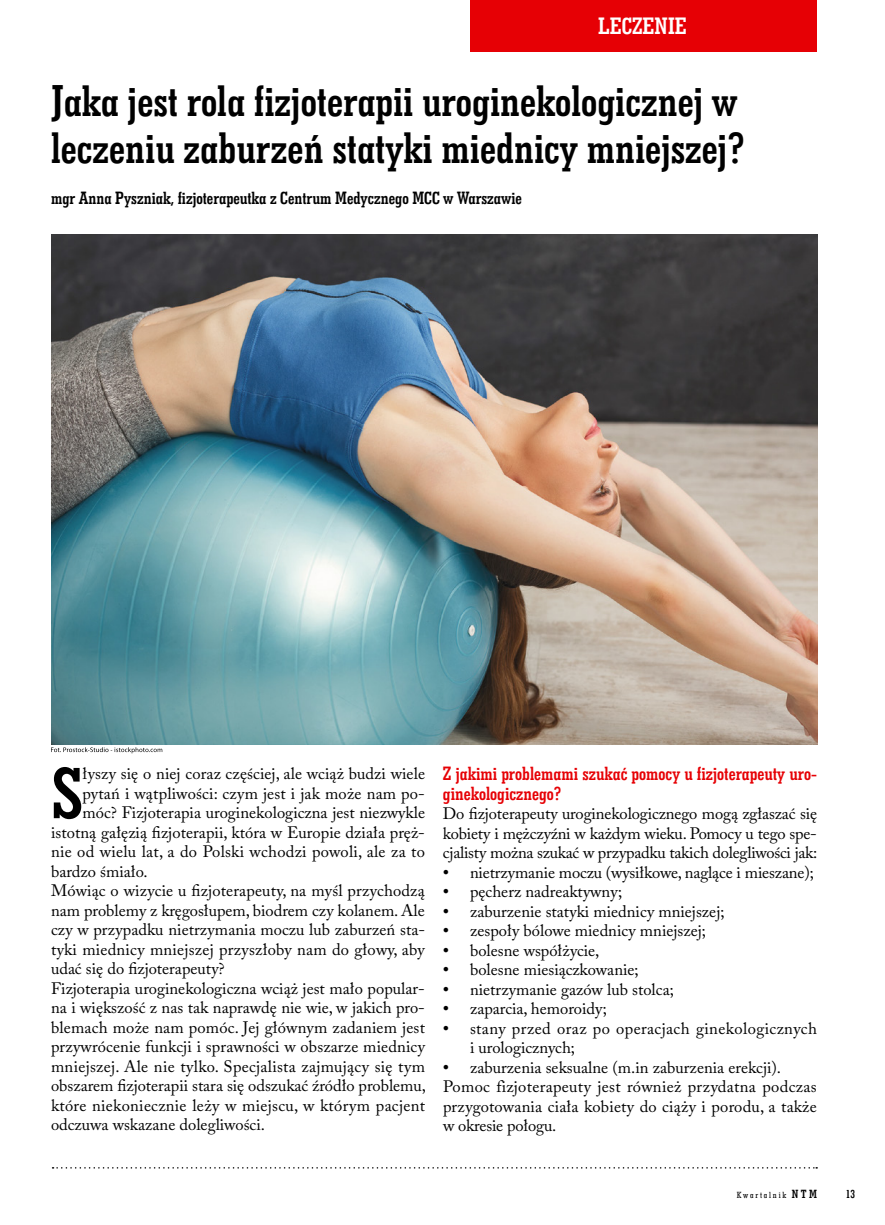
<style>
.page{position:relative;width:885px;height:1225px;background:#fff}
.page>*{position:absolute;margin:0;border:0;box-sizing:border-box;transform-origin:0 0}
.t1{font:73.8px "Geo Slab 703 Bd Cn EU Normal";color:#000}
.t2{font:45px/46.5px "Geo Slab 703 Bd Cn EU Normal";color:#000}
.t3{font:24px "Geo Slab 703 Bd Cn EU Normal";color:#fff}
.t4{font:19.5px/19.5px "Geo Slab 703 Bd Cn EU Normal";color:#e60005}
.t5{font:18px "Geo Slab 703 Bd Cn EU Normal";color:#000}
.t6{font:16.5px/19.5px "Adobe Caslon Pro";letter-spacing:.005em;color:#000;text-align:justify}
.t7{font:16.5px/19.5px "Adobe Caslon Pro";letter-spacing:.025em;color:#000}
.t8{font:12px "Geo Slab 703 Bd Cn EU Normal";color:#000}
.t9{font:9px "Geo Slab 703 Md Cn EU Normal";letter-spacing:.2em;color:#000}
.s1{font-family:"Times New Roman";font-size:18px}
.s2{font-family:"Geo Slab 703 Bd Cn EU Normal";font-size:12px}
</style>
<div class="page">
<svg style="left:53px;top:1167px;width:764px;height:1px"></svg>
<div style="left:470px;top:0;width:346px;height:51px;background:#e60005"></div>
<img style="left:51px;top:234px;width:766px;height:511px">
<svg style="left:51px;top:747px;width:111px;height:6px"></svg>
<h3 class="t3" style="left:598px;top:11px;width:90px">LECZENIE</h3>
<h2 class="t2" style="left:51px;top:77px;width:695px">Jaka jest rola fizjoterapii uroginekologicznej w leczeniu zaburzeń statyki miednicy mniejszej?</h2>
<p class="t5" style="left:51px;top:186px;width:472px">mgr Anna Pyszniak, fizjoterapeutka z Centrum Medycznego MCC w Warszawie</p>
<h1 class="t1" style="left:51px;top:747px;width:33px">S</h1>
<p class="t6" style="left:82px;top:763px;width:344px">łyszy się o niej coraz częściej, ale wciąż budzi wiele</p>
<p class="t6" style="left:82px;top:783px;width:344px">pytań i wątpliwości: czym jest i jak może nam po-</p>
<p class="t6" style="left:82px;top:802px;width:344px">móc? Fizjoterapia uroginekologiczna jest niezwykle</p>
<p class="t6" style="left:51px;top:822px;width:375px">istotną gałęzią fizjoterapii, która w Europie działa pręż-</p>
<p class="t6" style="left:51px;top:841px;width:375px">nie od wielu lat, a do Polski wchodzi powoli, ale za to</p>
<p class="t6" style="left:51px;top:861px;width:98px">bardzo śmiało.</p>
<p class="t6" style="left:51px;top:880px;width:375px">Mówiąc o wizycie u fizjoterapeuty, na myśl przychodzą</p>
<p class="t6" style="left:51px;top:900px;width:375px">nam problemy z kręgosłupem, biodrem czy kolanem. Ale</p>
<p class="t6" style="left:51px;top:919px;width:375px">czy w przypadku nietrzymania moczu lub zaburzeń sta-</p>
<p class="t6" style="left:51px;top:939px;width:375px">tyki miednicy mniejszej przyszłoby nam do głowy, aby</p>
<p class="t6" style="left:51px;top:958px;width:175px">udać się do fizjoterapeuty?</p>
<p class="t6" style="left:51px;top:978px;width:375px">Fizjoterapia uroginekologiczna wciąż jest mało popular-</p>
<p class="t6" style="left:51px;top:997px;width:375px">na i większość z nas tak naprawdę nie wie, w jakich pro-</p>
<p class="t6" style="left:51px;top:1017px;width:375px">blemach może nam pomóc. Jej głównym zadaniem jest</p>
<p class="t6" style="left:51px;top:1036px;width:375px">przywrócenie funkcji i sprawności w obszarze miednicy</p>
<p class="t6" style="left:51px;top:1056px;width:375px">mniejszej. Ale nie tylko. Specjalista zajmujący się tym</p>
<p class="t6" style="left:51px;top:1076px;width:376px">obszarem fizjoterapii stara się odszukać źródło problemu,</p>
<p class="t6" style="left:51px;top:1095px;width:375px">które niekoniecznie leży w miejscu, w którym pacjent</p>
<p class="t6" style="left:51px;top:1115px;width:215px">odczuwa wskazane dolegliwości.</p>
<p class="t4" style="left:443px;top:763px;width:375px">Z jakimi problemami szukać pomocy u fizjoterapeuty uro&shy;ginekologicznego?</p>
<p class="t6" style="left:443px;top:804px;width:376px">Do fizjoterapeuty uroginekologicznego mogą zgłaszać się kobiety i mężczyźni w każdym wieku. Pomocy u tego spe&shy;cjalisty można szukać w przypadku takich dolegliwości jak:</p>
<p class="t6" style="left:443px;top:862px;width:372px"><span class="s1">•</span> nietrzymanie moczu (wysiłkowe, naglące i mieszane);</p>
<p class="t6" style="left:443px;top:882px;width:181px"><span class="s1">•</span> pęcherz nadreaktywny;</p>
<p class="t6" style="left:443px;top:901px;width:283px"><span class="s1">•</span> zaburzenie statyki miednicy mniejszej;</p>
<p class="t6" style="left:443px;top:921px;width:264px"><span class="s1">•</span> zespoły bólowe miednicy mniejszej;</p>
<p class="t6" style="left:443px;top:940px;width:158px"><span class="s1">•</span> bolesne współżycie,</p>
<p class="t6" style="left:443px;top:960px;width:197px"><span class="s1">•</span> bolesne miesiączkowanie;</p>
<p class="t6" style="left:443px;top:979px;width:232px"><span class="s1">•</span> nietrzymanie gazów lub stolca;</p>
<p class="t6" style="left:443px;top:999px;width:165px"><span class="s1">•</span> zaparcia, hemoroidy;</p>
<p class="t7" style="left:470px;top:1018px;width:348px;text-indent:-27px"><span class="s1">•</span> stany przed oraz po operacjach ginekologicznych i urologicznych;</p>
<p class="t6" style="left:443px;top:1057px;width:375px;text-align:left"><span class="s1">•</span> zaburzenia seksualne (m.in zaburzenia erekcji).<br>Pomoc fizjoterapeuty jest również przydatna podczas przygotowania ciała kobiety do ciąży i porodu, a także w okresie połogu.</p>
<p class="t9" style="left:736px;top:1189px;width:82px">Kwartalnik <span class="s2">NTM</span></p>
<p class="t8" style="left:845px;top:1186px;width:11px">13</p>
</div>
